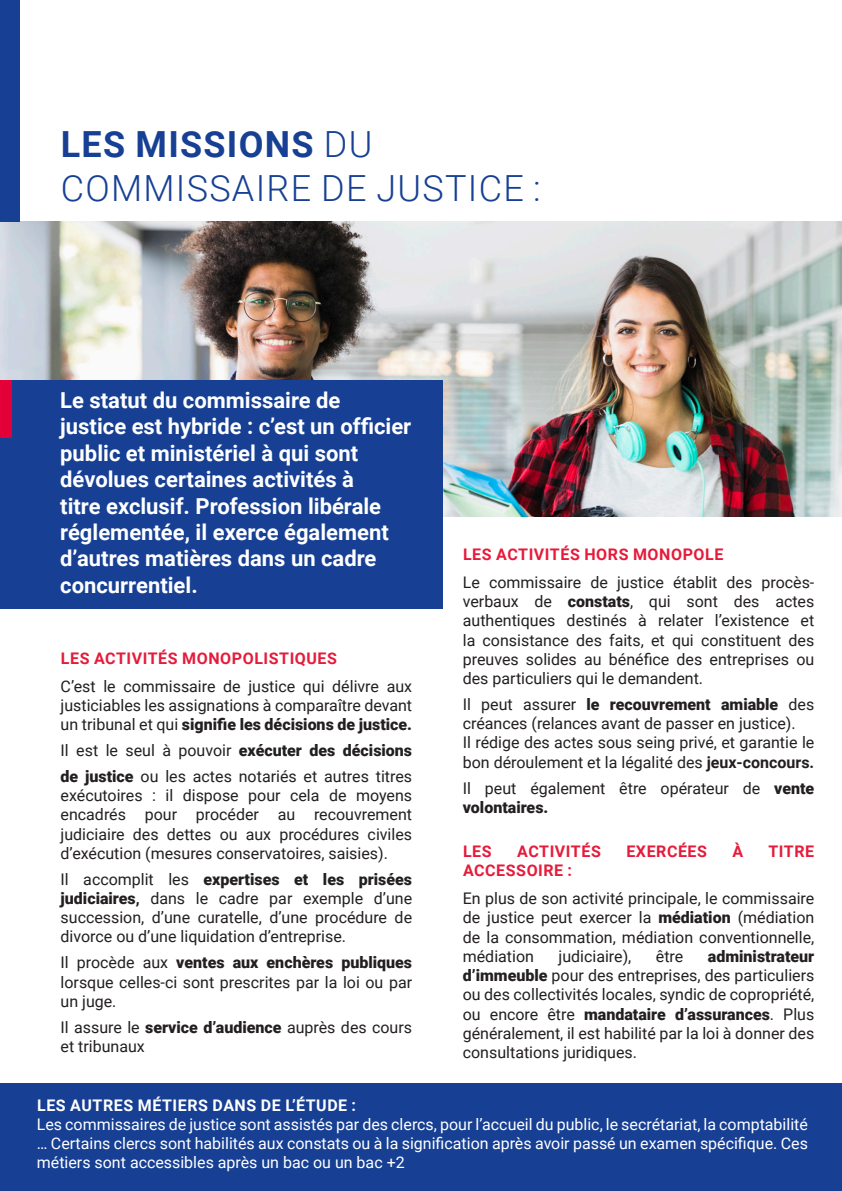
<style>
.page{position:relative;width:842px;height:1191px;background:#fff}
.page>*{position:absolute;margin:0;border:0;box-sizing:border-box;transform-origin:0 0}
.t1{font:300 36px/43.2px "Roboto";letter-spacing:.035em;color:#174094}
.t2{font:700 22px/26.4px "Roboto";color:#fff}
.t3{font:16px/19.2px "Roboto";color:#231f20;text-align:justify}
.t4{font:16px/19.2px "Roboto";color:#fff;text-align:justify}
.t5{font:700 16px "Roboto";letter-spacing:.035em;color:#e61b3b}
.t6{font:700 16px "Roboto";letter-spacing:.035em;color:#fff}
.s1{font-weight:700}
.s2{font-weight:900}
</style>
<div class="page">
<img style="left:0;top:221px;width:842px;height:295px">
<div style="left:0;top:380px;width:442px;height:228px;background:#174094"></div>
<div style="left:0;top:1083px;width:842px;height:108px;background:#174094"></div>
<div style="left:0;top:380px;width:11px;height:57px;background:#e30038"></div>
<div style="left:0;top:0;width:20px;height:221px;background:#174094"></div>
<p class="t1" style="left:61px;top:122px;width:481px"><span class="s1">LES MISSIONS</span> DU<br>COMMISSAIRE DE JUSTICE :</p>
<p class="t2" style="left:60px;top:386px;width:353px">Le statut du commissaire de justice est hybride : c’est un officier public et ministériel à qui sont dévolues certaines activités à<br>titre exclusif. Profession libérale réglementée, il exerce également d’autres matières dans un cadre concurrentiel.</p>
<p class="t5" style="left:61px;top:646px;width:278px">LES ACTIVITÉS MONOPOLISTIQUES</p>
<p class="t3" style="left:61px;top:675px;width:353px">C’est le commissaire de justice qui délivre aux justiciables les assignations à comparaître devant un tribunal et qui <span class="s2">signifie les décisions de justice.</span></p>
<p class="t3" style="left:61px;top:736px;width:353px;line-height:26px">Il est le seul à pouvoir <span class="s2">exécuter des décisions de justice</span> ou les actes notariés et autres titres</p>
<p class="t3" style="left:61px;top:785px;width:353px">exécutoires : il dispose pour cela de moyens encadrés pour procéder au recouvrement judiciaire des dettes ou aux procédures civiles d’exécution (mesures conservatoires, saisies).</p>
<p class="t3" style="left:61px;top:869px;width:353px">Il accomplit les <span class="s2">expertises et les prisées judiciaires</span><span class="s1">,</span> dans le cadre par exemple d’une succession, d’une curatelle, d’une procédure de divorce ou d’une liquidation d’entreprise.</p>
<p class="t3" style="left:61px;top:952px;width:353px">Il procède aux <span class="s2">ventes aux enchères publiques </span>lorsque celles-ci sont prescrites par la loi ou par un juge.</p>
<p class="t3" style="left:61px;top:1017px;width:353px">Il assure le <span class="s2">service d’audience</span> auprès des cours et tribunaux</p>
<p class="t5" style="left:463px;top:543px;width:262px">LES ACTIVITÉS HORS MONOPOLE</p>
<p class="t3" style="left:463px;top:572px;width:353px">Le commissaire de justice établit des procès&shy;verbaux de <span class="s2">constats</span>, qui sont des actes authentiques destinés à relater l’existence et la consistance des faits, et qui constituent des preuves solides au bénéfice des entreprises ou des particuliers qui le demandent.</p>
<p class="t3" style="left:463px;top:694px;width:353px">Il peut assurer <span class="s2">le recouvrement amiable</span> des créances (relances avant de passer en justice).</p>
<p class="t3" style="left:463px;top:732px;width:353px">Il rédige des actes sous seing privé, et garantie le bon déroulement et la légalité des <span class="s1">jeux-concours.</span></p>
<p class="t3" style="left:463px;top:778px;width:353px">Il peut également être opérateur de <span class="s2">vente volontaires.</span></p>
<p class="t5" style="left:463px;top:840px;width:30px">LES</p>
<p class="t5" style="left:517px;top:840px;width:85px">ACTIVITÉS</p>
<p class="t5" style="left:626px;top:840px;width:82px">EXERCÉES</p>
<p class="t5" style="left:732px;top:840px;width:12px">À</p>
<p class="t5" style="left:768px;top:840px;width:47px">TITRE</p>
<p class="t5" style="left:463px;top:859px;width:110px">ACCESSOIRE :</p>
<p class="t3" style="left:463px;top:888px;width:353px">En plus de son activité principale, le commissaire de justice peut exercer la <span class="s2">médiation</span> (médiation de la consommation, médiation conventionnelle, médiation</p>
<p class="t3" style="left:558px;top:946px;width:74px">judiciaire),</p>
<p class="t3" style="left:656px;top:946px;width:29px">être</p>
<p class="t3" style="left:463px;top:946px;width:353px;text-indent:245px"><span class="s2">administrateur d’immeuble</span> pour des entreprises, des particuliers ou des collectivités locales, syndic de copropriété, ou encore être <span class="s2">mandataire d’assurances</span>. Plus généralement, il est habilité par la loi à donner des consultations juridiques.</p>
<p class="t6" style="left:37px;top:1093px;width:320px">LES AUTRES MÉTIERS DANS DE L’ÉTUDE :</p>
<p class="t4" style="left:37px;top:1113px;width:773px">Les commissaires de justice sont assistés par des clercs, pour l’accueil du public, le secrétariat, la comptabilité … Certains clercs sont habilités aux constats ou à la signification après avoir passé un examen spécifique. Ces métiers sont accessibles après un bac ou un bac +2</p>
</div>
